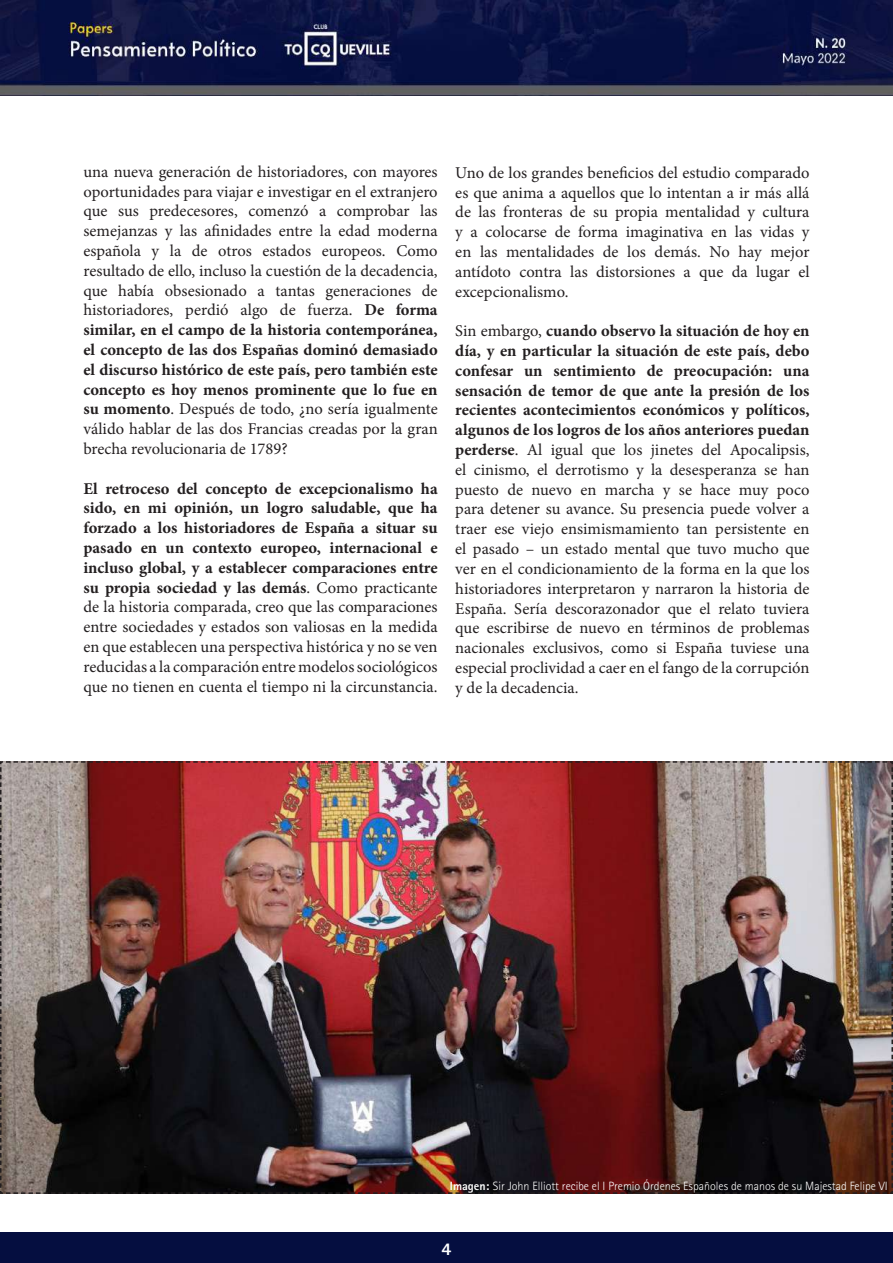
<style>
.page{position:relative;width:893px;height:1263px;background:#fff}
.page>*{position:absolute;margin:0;border:0;box-sizing:border-box;transform-origin:0 0}
.t1{font:800 18px "AT Rotis Sans Serif";color:#fff}
.t2{font:16.5px/19.8px "Minion Pro";color:#231f20;text-align:justify}
.t3{font:300 12px "AT Rotis Sans Serif";color:#fff}
.s1{font-weight:700}
.s2{font-weight:800}
</style>
<div class="page">
<img style="left:0;top:0;width:893px;height:95px">
<div style="left:0;top:1232px;width:893px;height:31px;background:#050e40"></div>
<img style="left:0;top:761px;width:893px;height:433px">
<p class="t2" style="left:83px;top:162px;width:356px">una nueva generación de historiadores, con mayores oportunidades para viajar e investigar en el extranjero que sus predecesores, comenzó a comprobar las semejanzas y las afinidades entre la edad moderna española y la de otros estados europeos. Como resultado de ello, incluso la cuestión de la decadencia, que había obsesionado a tantas generaciones de historiadores, perdió algo de fuerza. <span class="s1">De forma similar, en el campo de la historia contemporánea, el concepto de las dos Españas dominó demasiado el discurso histórico de este país, pero también este concepto es hoy menos prominente que lo fue en su momento</span>. Después de todo, ¿no sería igualmente válido hablar de las dos Francias creadas por la gran brecha revolucionaria de 1789?</p>
<p class="t2" style="left:83px;top:478px;width:356px"><span class="s1">El retroceso del concepto de excepcionalismo ha sido, en mi opinión, un logro saludable, que ha forzado a los historiadores de España a situar su pasado en un contexto europeo, internacional e incluso global, y a establecer comparaciones entre su propia sociedad y las demás</span>. Como practicante de la historia comparada, creo que las comparaciones entre sociedades y estados son valiosas en la medida en que establecen una perspectiva histórica y no se ven reducidas a la comparación entre modelos sociológicos que no tienen en cuenta el tiempo ni la circunstancia.</p>
<p class="t2" style="left:455px;top:163px;width:356px">Uno de los grandes beneficios del estudio comparado es que anima a aquellos que lo intentan a ir más allá de las fronteras de su propia mentalidad y cultura y a colocarse de forma imaginativa en las vidas y en las mentalidades de los demás. No hay mejor antídoto contra las distorsiones a que da lugar el excepcionalismo.</p>
<p class="t2" style="left:455px;top:321px;width:356px">Sin embargo, <span class="s1">cuando observo la situación de hoy en día, y en particular la situación de este país, debo confesar un sentimiento de preocupación: una sensación de temor de que ante la presión de los recientes acontecimientos económicos y políticos, algunos de los logros de los años anteriores puedan perderse</span>. Al igual que los jinetes del Apocalipsis, el cinismo, el derrotismo y la desesperanza se han puesto de nuevo en marcha y se hace muy poco para detener su avance. Su presencia puede volver a traer ese viejo ensimismamiento tan persistente en el pasado – un estado mental que tuvo mucho que ver en el condicionamiento de la forma en la que los historiadores interpretaron y narraron la historia de España. Sería descorazonador que el relato tuviera que escribirse de nuevo en términos de problemas nacionales exclusivos, como si España tuviese una especial proclividad a caer en el fango de la corrupción y de la decadencia.</p>
<p class="t3" style="left:450px;top:1179px;width:439px"><span class="s2">Imagen:</span> Sir John Elliott recibe el I Premio Órdenes Españoles de manos de su Majestad Felipe VI</p>
<p class="t1" style="left:441px;top:1237px;width:12px">4</p>
</div>
